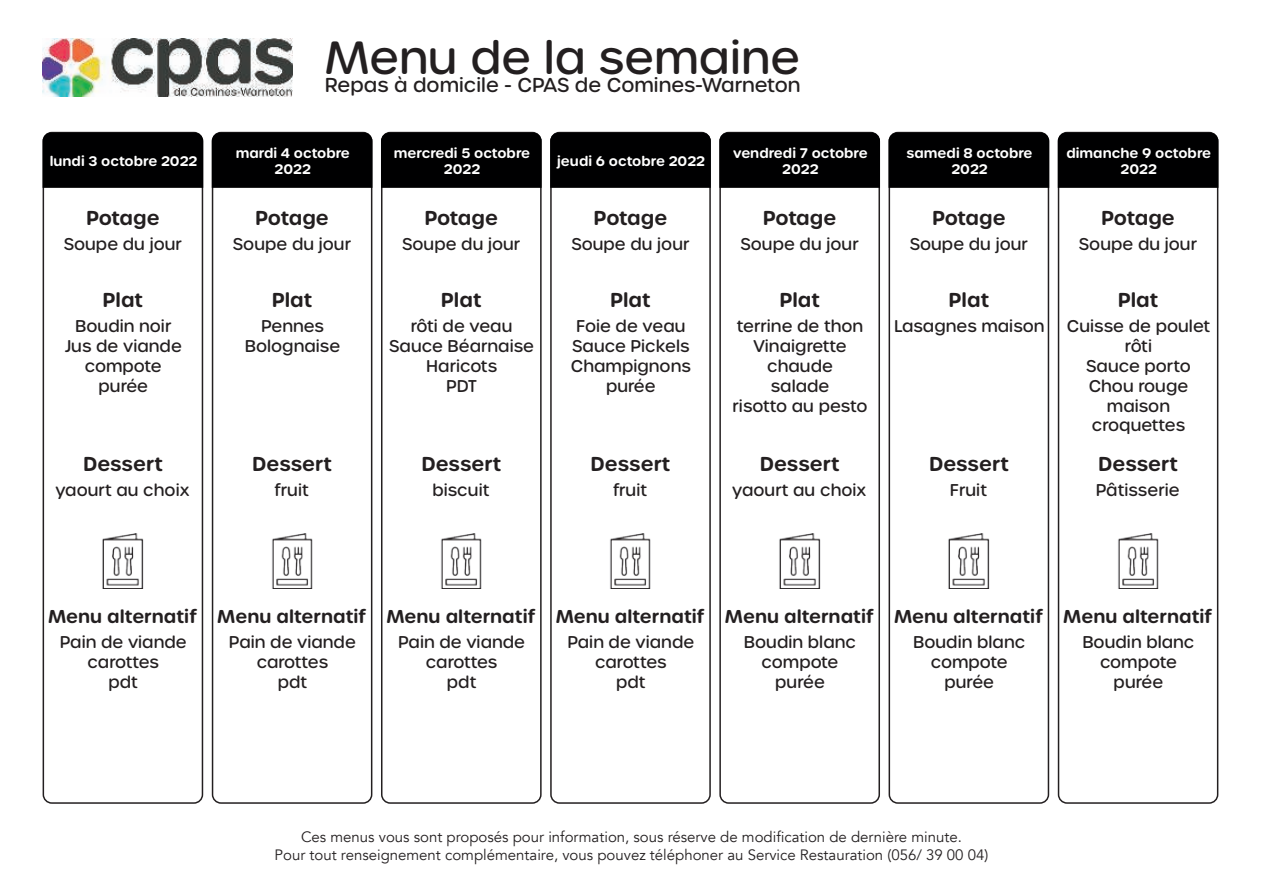
<style>
.page{position:relative;width:1263px;height:893px;background:#fff}
.page>*{position:absolute;margin:0;border:0;box-sizing:border-box;transform-origin:0 0}
.t1{font:500 45px "Urbane Rounded";color:#231f20}
.t2{font:600 19.5px "Urbane Rounded";color:#231f20}
.t3{font:500 19.5px "Urbane Rounded";color:#231f20}
.t4{font:600 18px "Urbane Rounded";color:#231f20}
.t5{font:500 16.5px/19.8px "Urbane Rounded";color:#231f20;text-align:center}
.t6{font:15px/18px "Avenir";color:#231f20;text-align:center}
.t7{font:600 13.5px/16.2px "Urbane Rounded";color:#fff;text-align:center}
</style>
<div class="page">
<img style="left:43px;top:39px;width:249px;height:57px">
<div style="left:43px;top:132px;width:160px;height:672px;border:2px solid #231f20;border-radius:9px"></div>
<div style="left:43px;top:133px;width:160px;height:55px;background:#000001"></div>
<img style="left:102px;top:533px;width:42px;height:56px">
<div style="left:212px;top:132px;width:160px;height:672px;border:2px solid #231f20;border-radius:9px"></div>
<div style="left:212px;top:133px;width:160px;height:55px;background:#000001"></div>
<img style="left:272px;top:533px;width:41px;height:56px">
<div style="left:381px;top:132px;width:161px;height:672px;border:2px solid #231f20;border-radius:9px"></div>
<div style="left:381px;top:133px;width:161px;height:55px;background:#000001"></div>
<img style="left:441px;top:533px;width:41px;height:56px">
<div style="left:550px;top:132px;width:161px;height:672px;border:2px solid #231f20;border-radius:9px"></div>
<div style="left:550px;top:133px;width:161px;height:55px;background:#000001"></div>
<img style="left:610px;top:533px;width:41px;height:56px">
<div style="left:719px;top:132px;width:161px;height:672px;border:2px solid #231f20;border-radius:9px"></div>
<div style="left:719px;top:133px;width:161px;height:55px;background:#000001"></div>
<img style="left:779px;top:533px;width:42px;height:56px">
<div style="left:888px;top:132px;width:161px;height:672px;border:2px solid #231f20;border-radius:9px"></div>
<div style="left:888px;top:133px;width:161px;height:55px;background:#000001"></div>
<img style="left:948px;top:533px;width:42px;height:56px">
<div style="left:1058px;top:132px;width:160px;height:672px;border:2px solid #231f20;border-radius:9px"></div>
<div style="left:1058px;top:133px;width:160px;height:55px;background:#000001"></div>
<img style="left:1118px;top:533px;width:41px;height:56px">
<h1 class="t1" style="left:325px;top:37px;width:477px">Menu de la semaine</h1>
<p class="t3" style="left:325px;top:76px;width:477px">Repas à domicile - CPAS de Comines-Warneton</p>
<p class="t7" style="left:50px;top:154px;width:149px">lundi 3 octobre 2022</p>
<p class="t7" style="left:236px;top:146px;width:116px">mardi 4 octobre<br>2022</p>
<p class="t7" style="left:394px;top:146px;width:138px">mercredi 5 octobre<br>2022</p>
<p class="t7" style="left:557px;top:154px;width:149px">jeudi 6 octobre 2022</p>
<p class="t7" style="left:733px;top:146px;width:136px">vendredi 7 octobre<br>2022</p>
<p class="t7" style="left:907px;top:146px;width:127px">samedi 8 octobre<br>2022</p>
<p class="t7" style="left:1066px;top:146px;width:146px">dimanche 9 octobre<br>2022</p>
<p class="t2" style="left:86px;top:209px;width:75px">Potage</p>
<p class="t2" style="left:255px;top:209px;width:75px">Potage</p>
<p class="t2" style="left:424px;top:209px;width:75px">Potage</p>
<p class="t2" style="left:594px;top:209px;width:75px">Potage</p>
<p class="t2" style="left:763px;top:209px;width:75px">Potage</p>
<p class="t2" style="left:932px;top:209px;width:75px">Potage</p>
<p class="t2" style="left:1101px;top:209px;width:75px">Potage</p>
<p class="t5" style="left:64px;top:235px;width:120px">Soupe du jour</p>
<p class="t5" style="left:233px;top:235px;width:120px">Soupe du jour</p>
<p class="t5" style="left:402px;top:235px;width:120px">Soupe du jour</p>
<p class="t5" style="left:571px;top:235px;width:120px">Soupe du jour</p>
<p class="t5" style="left:740px;top:235px;width:120px">Soupe du jour</p>
<p class="t5" style="left:910px;top:235px;width:120px">Soupe du jour</p>
<p class="t5" style="left:1079px;top:235px;width:120px">Soupe du jour</p>
<p class="t2" style="left:103px;top:291px;width:42px">Plat</p>
<p class="t2" style="left:272px;top:291px;width:42px">Plat</p>
<p class="t2" style="left:441px;top:291px;width:42px">Plat</p>
<p class="t2" style="left:610px;top:291px;width:42px">Plat</p>
<p class="t2" style="left:779px;top:291px;width:42px">Plat</p>
<p class="t2" style="left:948px;top:291px;width:42px">Plat</p>
<p class="t2" style="left:1118px;top:291px;width:42px">Plat</p>
<p class="t5" style="left:65px;top:318px;width:119px">Boudin noir<br>Jus de viande compote purée</p>
<p class="t5" style="left:245px;top:318px;width:97px">Pennes<br>Bolognaise</p>
<p class="t5" style="left:389px;top:318px;width:146px">rôti de veau<br>Sauce Béarnaise<br>Haricots<br>PDT</p>
<p class="t5" style="left:571px;top:318px;width:121px">Foie de veau<br>Sauce Pickels<br>Champignons purée</p>
<p class="t5" style="left:732px;top:318px;width:137px">terrine de thon<br>Vinaigrette chaude<br>salade<br>risotto au pesto</p>
<p class="t5" style="left:894px;top:318px;width:152px">Lasagnes maison</p>
<p class="t5" style="left:1067px;top:318px;width:145px">Cuisse de poulet rôti<br>Sauce porto<br>Chou rouge maison croquettes</p>
<p class="t2" style="left:83px;top:455px;width:81px">Dessert</p>
<p class="t2" style="left:252px;top:455px;width:81px">Dessert</p>
<p class="t2" style="left:421px;top:455px;width:81px">Dessert</p>
<p class="t2" style="left:591px;top:455px;width:81px">Dessert</p>
<p class="t2" style="left:760px;top:455px;width:81px">Dessert</p>
<p class="t2" style="left:929px;top:455px;width:81px">Dessert</p>
<p class="t2" style="left:1098px;top:455px;width:81px">Dessert</p>
<p class="t5" style="left:56px;top:481px;width:136px">yaourt au choix</p>
<p class="t5" style="left:275px;top:481px;width:36px">fruit</p>
<p class="t5" style="left:432px;top:481px;width:59px">biscuit</p>
<p class="t5" style="left:613px;top:481px;width:36px">fruit</p>
<p class="t5" style="left:732px;top:481px;width:136px">yaourt au choix</p>
<p class="t5" style="left:950px;top:481px;width:39px">Fruit</p>
<p class="t5" style="left:1096px;top:481px;width:85px">Pâtisserie</p>
<p class="t4" style="left:48px;top:608px;width:150px">Menu alternatif</p>
<p class="t5" style="left:60px;top:633px;width:129px">Pain de viande carottes<br>pdt</p>
<p class="t4" style="left:217px;top:608px;width:150px">Menu alternatif</p>
<p class="t5" style="left:229px;top:633px;width:129px">Pain de viande carottes<br>pdt</p>
<p class="t4" style="left:386px;top:608px;width:150px">Menu alternatif</p>
<p class="t5" style="left:398px;top:633px;width:129px">Pain de viande carottes<br>pdt</p>
<p class="t4" style="left:556px;top:608px;width:150px">Menu alternatif</p>
<p class="t5" style="left:567px;top:633px;width:129px">Pain de viande carottes<br>pdt</p>
<p class="t4" style="left:725px;top:608px;width:150px">Menu alternatif</p>
<p class="t5" style="left:744px;top:633px;width:114px">Boudin blanc compote purée</p>
<p class="t4" style="left:894px;top:608px;width:150px">Menu alternatif</p>
<p class="t5" style="left:913px;top:633px;width:114px">Boudin blanc compote purée</p>
<p class="t4" style="left:1063px;top:608px;width:150px">Menu alternatif</p>
<p class="t5" style="left:1082px;top:633px;width:114px">Boudin blanc compote purée</p>
<p class="t6" style="left:275px;top:828px;width:715px">Ces menus vous sont proposés pour information, sous réserve de modification de dernière minute.<br>Pour tout renseignement complémentaire, vous pouvez téléphoner au Service Restauration (056/ 39 00 04)</p>
</div>
